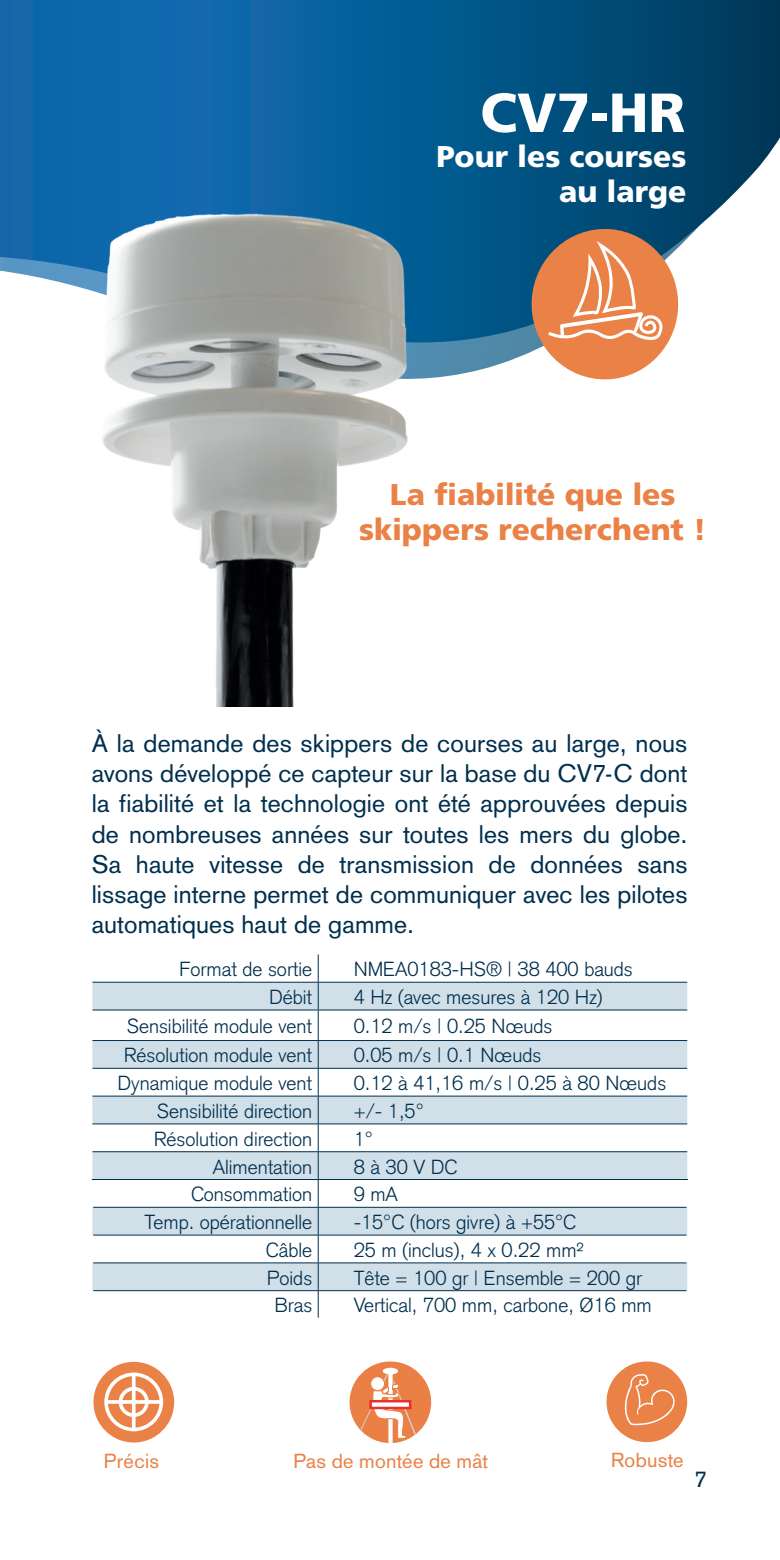
<style>
.page{position:relative;width:780px;height:1560px;background:#fff}
.page>*{position:absolute;margin:0;border:0;box-sizing:border-box;transform-origin:0 0}
.t1{font:900 55px "Frutiger";color:#fff}
.Product_Sub{font:900 30px/35px "Frutiger";color:#ea8146;text-align:center}
.Product{font:900 30px "Frutiger";color:#fff}
.Product_Sub-2{font:25px/30px "Akzidenz Grotesk";letter-spacing:.005em;color:#002f4e;text-align:justify}
.t2{font:22.5px "Akzidenz Grotesk";color:#002f4e}
.t3{font:300 20px "Akzidenz Grotesk";color:#002f4e}
.Product-2{font:20px "Akzidenz Grotesk";letter-spacing:.015em;color:#ea8146}
</style>
<div class="page">
<div style="left:93px;top:1361px;width:81px;height:80px;background:#ea8146;border-radius:50%"></div>
<svg style="left:104px;top:1372px;width:59px;height:58px"></svg>
<div style="left:606px;top:1361px;width:81px;height:80px;background:#ea8146;border-radius:50%"></div>
<svg style="left:624px;top:1374px;width:51px;height:50px"></svg>
<div style="left:349px;top:1361px;width:82px;height:81px;background:#eb8046;border-radius:50%"></div>
<svg style="left:383px;top:1367px;width:15px;height:7px"></svg>
<svg style="left:360px;top:1371px;width:56px;height:71px"></svg>
<svg style="left:372px;top:1402px;width:36px;height:3px"></svg>
<div style="left:369px;top:1399px;width:42px;height:9px;border:2px solid #ee2d2d"></div>
<svg style="left:0;top:0;width:780px;height:373px;background:#266b96"></svg>
<img style="left:0;top:101px;width:17px;height:272px">
<img style="left:17px;top:94px;width:442px;height:612px">
<svg style="left:92px;top:954px;width:595px;height:364px"></svg>
<svg style="left:92px;top:982px;width:595px;height:308px;fill:#d1dfe9"></svg>
<hr style="left:92px;top:981px;width:226px;height:1px;background:#002f4e">
<hr style="left:318px;top:981px;width:369px;height:1px;background:#002f4e">
<svg style="left:318px;top:954px;width:1px;height:55px"></svg>
<hr style="left:92px;top:1009px;width:226px;height:1px;background:#002f4e">
<hr style="left:318px;top:1009px;width:369px;height:1px;background:#002f4e">
<hr style="left:318px;top:1010px;width:1px;height:30px;background:#002f4e">
<hr style="left:92px;top:1039px;width:226px;height:1px;background:#002f4e">
<hr style="left:318px;top:1039px;width:369px;height:1px;background:#002f4e">
<hr style="left:92px;top:1067px;width:226px;height:1px;background:#002f4e">
<hr style="left:318px;top:1067px;width:369px;height:1px;background:#002f4e">
<hr style="left:92px;top:1095px;width:226px;height:1px;background:#002f4e">
<hr style="left:318px;top:1095px;width:369px;height:1px;background:#002f4e">
<hr style="left:92px;top:1123px;width:226px;height:1px;background:#002f4e">
<hr style="left:318px;top:1123px;width:369px;height:1px;background:#002f4e">
<hr style="left:92px;top:1151px;width:226px;height:1px;background:#002f4e">
<hr style="left:318px;top:1151px;width:369px;height:1px;background:#002f4e">
<hr style="left:92px;top:1178px;width:226px;height:1px;background:#002f4e">
<hr style="left:318px;top:1178px;width:370px;height:1px;background:#002f4e">
<hr style="left:93px;top:1206px;width:225px;height:1px;background:#002f4e">
<hr style="left:318px;top:1206px;width:368px;height:1px;background:#002f4e">
<hr style="left:93px;top:1234px;width:225px;height:1px;background:#002f4e">
<hr style="left:318px;top:1234px;width:368px;height:1px;background:#002f4e">
<hr style="left:93px;top:1262px;width:225px;height:1px;background:#002f4e">
<hr style="left:318px;top:1262px;width:368px;height:1px;background:#002f4e">
<hr style="left:93px;top:1289px;width:225px;height:1px;background:#002f4e">
<hr style="left:318px;top:1289px;width:368px;height:1px;background:#002f4e">
<svg style="left:318px;top:1040px;width:1px;height:277px"></svg>
<svg style="left:531px;top:229px;width:147px;height:150px"></svg>
<p class="t1" style="left:480px;top:79px;width:206px">CV7-HR</p>
<p class="Product" style="left:436px;top:138px;width:251px">Pour les courses</p>
<p class="Product" style="left:559px;top:173px;width:129px">au large</p>
<p class="Product_Sub" style="left:359px;top:477px;width:349px">La fiabilité que les skippers recherchent !</p>
<p class="Product_Sub-2" style="left:92px;top:728px;width:597px">À la demande des skippers de courses au large, nous avons développé ce capteur sur la base du CV7-C dont la fiabilité et la technologie ont été approuvées depuis de nombreuses années sur toutes les mers du globe.<br>Sa haute vitesse de transmission de données sans lissage interne permet de communiquer avec les pilotes automatiques haut de gamme.</p>
<p class="t3" style="left:179px;top:957px;width:134px">Format de sortie</p>
<p class="t3" style="left:353px;top:957px;width:281px">NMEA0183-HS® | 38 400 bauds</p>
<p class="t3" style="left:269px;top:985px;width:44px">Débit</p>
<p class="t3" style="left:353px;top:985px;width:250px">4 Hz (avec mesures à 120 Hz)</p>
<p class="t3" style="left:127px;top:1014px;width:187px">Sensibilité module vent</p>
<p class="t3" style="left:353px;top:1014px;width:200px">0.12 m/s | 0.25 Nœuds</p>
<p class="t3" style="left:124px;top:1043px;width:189px">Résolution module vent</p>
<p class="t3" style="left:353px;top:1043px;width:189px">0.05 m/s | 0.1 Nœuds</p>
<p class="t3" style="left:118px;top:1071px;width:196px">Dynamique module vent</p>
<p class="t3" style="left:353px;top:1071px;width:314px">0.12 à 41,16 m/s | 0.25 à 80 Nœuds</p>
<p class="t3" style="left:157px;top:1099px;width:157px">Sensibilité direction</p>
<p class="t3" style="left:353px;top:1099px;width:72px">+/- 1,5°</p>
<p class="t3" style="left:154px;top:1126px;width:159px">Résolution direction</p>
<p class="t3" style="left:353px;top:1126px;width:21px">1°</p>
<p class="t3" style="left:213px;top:1154px;width:101px">Alimentation</p>
<p class="t3" style="left:353px;top:1154px;width:105px">8 à 30 V DC</p>
<p class="t3" style="left:191px;top:1182px;width:123px">Consommation</p>
<p class="t3" style="left:353px;top:1182px;width:46px">9 mA</p>
<p class="t3" style="left:145px;top:1210px;width:169px">Temp. opérationnelle</p>
<p class="t3" style="left:353px;top:1210px;width:224px">-15°C (hors givre) à +55°C</p>
<p class="t3" style="left:266px;top:1238px;width:48px">Câble</p>
<p class="t3" style="left:353px;top:1238px;width:231px">25 m (inclus), 4 x 0.22 mm²</p>
<p class="t3" style="left:267px;top:1265px;width:47px">Poids</p>
<p class="t3" style="left:353px;top:1265px;width:290px">Tête = 100 gr | Ensemble = 200 gr</p>
<p class="t3" style="left:275px;top:1293px;width:39px">Bras</p>
<p class="t3" style="left:353px;top:1293px;width:299px">Vertical, 700 mm, carbone, Ø16 mm</p>
<p class="Product-2" style="left:104px;top:1448px;width:57px">Précis</p>
<p class="Product-2" style="left:293px;top:1448px;width:196px">Pas de montée de mât</p>
<p class="Product-2" style="left:611px;top:1447px;width:74px">Robuste</p>
<p class="t2" style="left:694px;top:1465px;width:14px">7</p>
</div>
